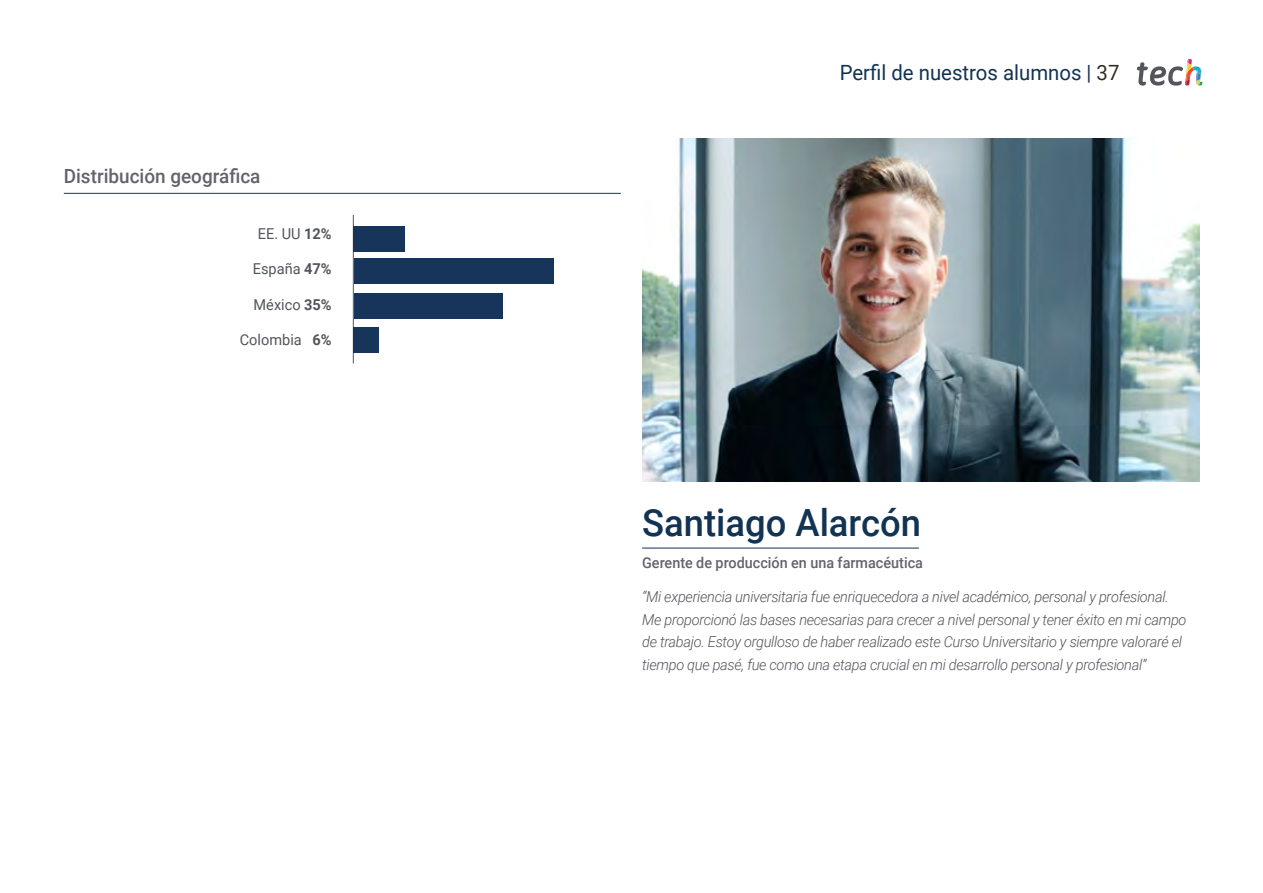
<style>
.page{position:relative;width:1263px;height:893px;background:#fff}
.page>*{position:absolute;margin:0;border:0;box-sizing:border-box;transform-origin:0 0}
.t1{font:500 37.5px "Roboto";color:#123352}
.t2{font:21px "Roboto";color:#123352}
.t3{font:500 19.5px "Roboto";color:#61646a}
.t4{font:italic 300 15px/22.5px "Roboto";letter-spacing:-.02em;color:#52555b}
.t5{font:15px "Roboto";color:#52555b}
.t6{font:500 15px "Roboto";color:#61646a;scale:.96 1}
.s1{font-weight:700}
.s2{color:#312e20}
</style>
<div class="page">
<hr style="left:353px;top:215px;width:1px;height:148px;background:#52555b">
<hr style="left:64px;top:193px;width:557px;height:1px;background:#17355b">
<div style="left:354px;top:293px;width:148px;height:26px;background:#17355b"></div>
<div style="left:354px;top:258px;width:200px;height:26px;background:#17355b"></div>
<div style="left:354px;top:226px;width:51px;height:26px;background:#17355b"></div>
<div style="left:354px;top:327px;width:25px;height:26px;background:#17355b"></div>
<img style="left:642px;top:138px;width:557px;height:343px">
<hr style="left:642px;top:548px;width:277px;height:1px;background:#123352">
<svg style="left:1137px;top:59px;width:65px;height:27px"></svg>
<h3 class="t3" style="left:64px;top:162px;width:198px">Distribución geográfica</h3>
<p class="t5" style="left:258px;top:223px;width:75px">EE. UU <span class="s1">12%</span></p>
<p class="t5" style="left:253px;top:258px;width:80px">España <span class="s1">47%</span></p>
<p class="t5" style="left:254px;top:294px;width:80px">México <span class="s1">35%</span></p>
<p class="t5" style="left:240px;top:329px;width:93px">Colombia <span class="s1">6%</span></p>
<h2 class="t2" style="left:840px;top:57px;width:281px">Perfil de nuestros alumnos | <span class="s2">37</span></h2>
<h1 class="t1" style="left:642px;top:496px;width:280px">Santiago Alarcón</h1>
<p class="t6" style="left:642px;top:552px;width:294px">Gerente de producción en una farmacéutica</p>
<p class="t4" style="left:642px;top:585px;width:546px">“Mi experiencia universitaria fue enriquecedora a nivel académico, personal y profesional.<br>Me proporcionó las bases necesarias para crecer a nivel personal y tener éxito en mi campo de trabajo. Estoy orgulloso de haber realizado este Curso Universitario y siempre valoraré el tiempo que pasé, fue como una etapa crucial en mi desarrollo personal y profesional”</p>
</div>
